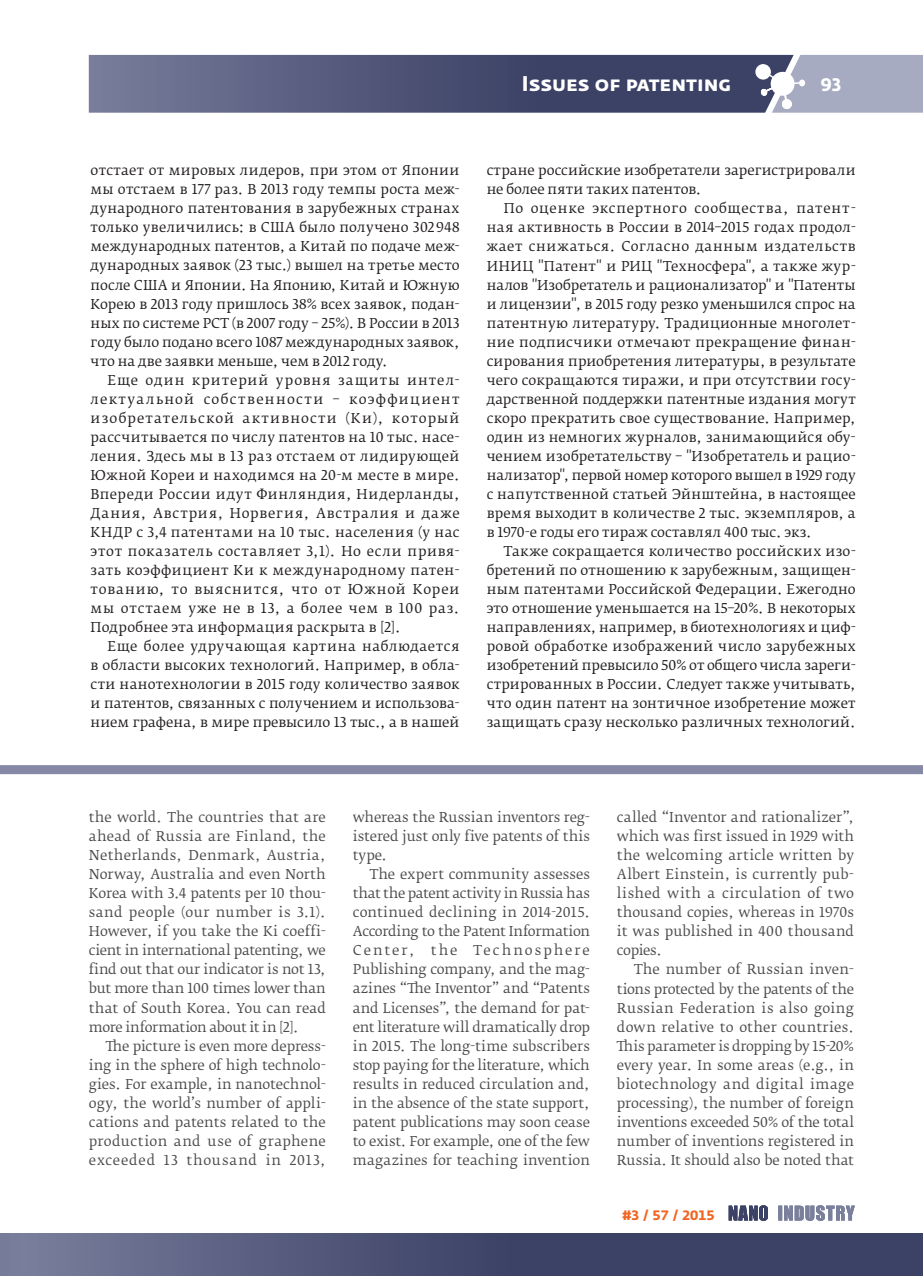
<style>
.page{position:relative;width:923px;height:1276px;background:#fff}
.page>*{position:absolute;margin:0;border:0;box-sizing:border-box;transform-origin:0 0}
.t1{font:700 21px "Fedra Sans Pro";color:#fff}
.t2{font:700 18px "Fedra Sans Alt Pro";color:#fff}
.t3{font:13.5px/19px "Fedra Serif B Pro";letter-spacing:.005em;color:#231f20;text-align:justify}
.t4{font:13.5px/19px "Fedra Serif B Pro";color:#4b4c4d;text-align:justify}
.t5{font:700 13.5px "Fedra Sans Alt Pro";color:#f36421}
</style>
<div class="page">
<svg style="left:89px;top:54px;width:834px;height:59px;background:#646988"></svg>
<div style="left:23px;top:1233px;width:900px;height:42px;background:linear-gradient(to right,#6b708f,#2d3359)"></div>
<div style="left:0;top:1233px;width:23px;height:42px;background:#777d9b"></div>
<svg style="left:778px;top:1205px;width:77px;height:15px"></svg>
<svg style="left:728px;top:1205px;width:40px;height:15px"></svg>
<div style="left:0;top:765px;width:923px;height:9px;background:#8589a5"></div>
<h1 class="t1" style="left:522px;top:70px;width:211px">Issues of patenting</h1>
<h2 class="t2" style="left:820px;top:73px;width:22px">93</h2>
<p class="t3" style="left:91px;top:161px;width:371px">отстает от мировых лидеров, при этом от Японии мы отстаем в 177 раз. В 2013 году темпы роста меж&shy;дународного патентования в зарубежных странах только увеличились: в США было получено 302948 международных патентов, а Китай по подаче меж&shy;дународных заявок (23 тыс.) вышел на третье место после США и Японии. На Японию, Китай и Южную Корею в 2013 году пришлось 38% всех заявок, подан&shy;ных по системе РСТ (в 2007 году – 25%). В России в 2013 году было подано всего 1087 международных заявок, что на две заявки меньше, чем в 2012 году.</p>
<p class="t3" style="left:91px;top:370px;width:370px;text-indent:17px">Еще один критерий уровня защиты интел&shy;лектуальной собственности – коэффициент изобретательской активности (Ки), который рассчитывается по числу патентов на 10 тыс. насе&shy;ления. Здесь мы в 13 раз отстаем от лидирующей Южной Кореи и находимся на 20-м месте в мире.<br>Впереди России идут Финляндия, Нидерланды, Дания, Австрия, Норвегия, Австралия и даже КНДР с 3,4 патентами на 10 тыс. населения (у нас этот показатель составляет 3,1). Но если привя&shy;зать коэффициент Ки к международному патен&shy;тованию, то выяснится, что от Южной Кореи мы отстаем уже не в 13, а более чем в 100 раз.<br>Подробнее эта информация раскрыта в [2].</p>
<p class="t3" style="left:91px;top:637px;width:370px;text-indent:17px">Еще более удручающая картина наблюдается в области высоких технологий. Например, в обла&shy;сти нанотехнологии в 2015 году количество заявок и патентов, связанных с получением и использова&shy;нием графена, в мире превысило 13 тыс., а в нашей</p>
<p class="t3" style="left:487px;top:161px;width:370px">стране российские изобретатели зарегистрировали не более пяти таких патентов.</p>
<p class="t3" style="left:487px;top:199px;width:371px;text-indent:17px">По оценке экспертного сообщества, патент&shy;ная активность в России в 2014–2015 годах продол&shy;жает снижаться. Согласно данным издательств ИНИЦ "Патент" и РИЦ "Техносфера", а также жур&shy;налов "Изобретатель и рационализатор" и "Патенты и лицензии", в 2015 году резко уменьшился спрос на патентную литературу. Традиционные многолет&shy;ние подписчики отмечают прекращение финан&shy;сирования приобретения литературы, в результате чего сокращаются тиражи, и при отсутствии госу&shy;дарственной поддержки патентные издания могут скоро прекратить свое существование. Например, один из немногих журналов, занимающийся обу&shy;чением изобретательству – "Изобретатель и рацио&shy;нализатор", первой номер которого вышел в 1929 году с напутственной статьей Эйнштейна, в настоящее время выходит в количестве 2 тыс. экземпляров, а в 1970-е годы его тираж составлял 400 тыс. экз.</p>
<p class="t3" style="left:487px;top:542px;width:370px;text-indent:17px">Также сокращается количество российских изо&shy;бретений по отношению к зарубежным, защищен&shy;ным патентами Российской Федерации. Ежегодно это отношение уменьшается на 15–20%. В некоторых направлениях, например, в биотехнологиях и циф&shy;ровой обработке изображений число зарубежных изобретений превысило 50% от общего числа зареги&shy;стрированных в России. Следует также учитывать, что один патент на зонтичное изобретение может защищать сразу несколько различных технологий.</p>
<p class="t4" style="left:89px;top:808px;width:239px">the world. The countries that are ahead of Russia are Finland, the Netherlands, Denmark, Austria, Norway, Australia and even North Korea with 3.4 patents per 10 thou&shy;sand people (our number is 3.1).<br>However, if you take the Ki coeffi&shy;cient in international patenting, we find out that our indicator is not 13, but more than 100 times lower than that of South Korea. You can read more information about it in [2].</p>
<p class="t4" style="left:89px;top:1036px;width:239px;text-indent:17px">The picture is even more depress&shy;ing in the sphere of high technolo&shy;gies. For example, in nanotechnol&shy;ogy, the world’s number of appli&shy;cations and patents related to the production and use of graphene exceeded 13 thousand in 2013,</p>
<p class="t4" style="left:353px;top:808px;width:239px">whereas the Russian inventors reg&shy;istered just only five patents of this type.</p>
<p class="t4" style="left:353px;top:865px;width:239px;text-indent:17px">The expert community assesses that the patent activity in Russia has continued declining in 2014-2015.<br>According to the Patent Information Center, the Technosphere Publishing company, and the mag&shy;azines “The Inventor” and “Patents and Licenses”, the demand for pat&shy;ent literature will dramatically drop in 2015. The long-time subscribers stop paying for the literature, which results in reduced circulation and, in the absence of the state support, patent publications may soon cease to exist. For example, one of the few magazines for teaching invention</p>
<p class="t4" style="left:617px;top:808px;width:239px">called “Inventor and rationalizer”, which was first issued in 1929 with the welcoming article written by Albert Einstein, is currently pub&shy;lished with a circulation of two thousand copies, whereas in 1970s it was published in 400 thousand copies.</p>
<p class="t4" style="left:617px;top:960px;width:239px;text-indent:17px">The number of Russian inven&shy;tions protected by the patents of the Russian Federation is also going down relative to other countries.<br>This parameter is dropping by 15-20% every year. In some areas (e.g., in biotechnology and digital image processing), the number of foreign inventions exceeded 50% of the total number of inventions registered in Russia. It should also be noted that</p>
<p class="t5" style="left:622px;top:1206px;width:94px">#3 / 57 / 2015</p>
</div>
